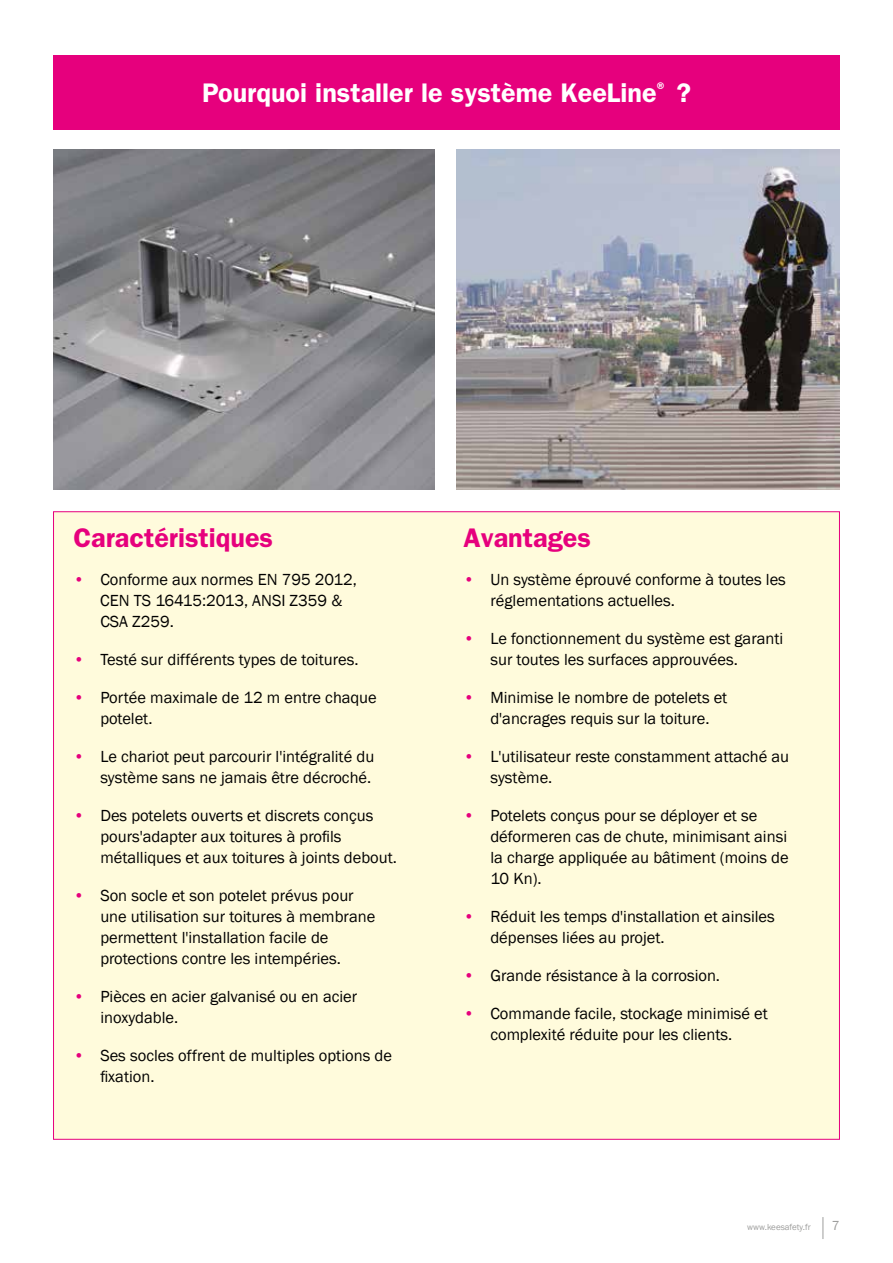
<style>
.page{position:relative;width:893px;height:1263px;background:#fff}
.page>*{position:absolute;margin:0;border:0;box-sizing:border-box;transform-origin:0 0}
.t1{font:600 27px "ITC Franklin Gothic Std";color:#fff}
.t2{font:600 27px "ITC Franklin Gothic Std";color:#e6007d}
.t3{font:16.5px/21px "Franklin Gothic";color:#000}
.t4{font:13.5px "Franklin Gothic";color:#9d9d9c}
.t5{font:9px "Franklin Gothic";color:#9d9d9c}
.s1{color:#e6007d}
</style>
<div class="page">
<svg style="left:823px;top:1217px;width:1px;height:22px"></svg>
<div style="left:53px;top:55px;width:787px;height:75px;background:#e6007d"></div>
<div style="left:53px;top:511px;width:787px;height:629px;background:#fffbdc;border:1px solid #e6007d"></div>
<img style="left:456px;top:150px;width:384px;height:340px">
<img style="left:53px;top:150px;width:381px;height:340px">
<h1 class="t1" style="left:202px;top:77px;width:490px">Pourquoi installer le système KeeLine<sup>®</sup> ?</h1>
<h1 class="t2" style="left:73px;top:522px;width:201px">Caractéristiques</h1>
<p class="t3" style="left:100px;top:569px;width:258px;text-indent:-27px"><span class="s1">•</span> Conforme aux normes EN 795 2012,<br>CEN TS 16415:2013, ANSI Z359 &amp;<br>CSA Z259.</p>
<p class="t3" style="left:73px;top:649px;width:287px"><span class="s1">•</span> Testé sur différents types de toitures.</p>
<p class="t3" style="left:100px;top:687px;width:278px;text-indent:-27px"><span class="s1">•</span> Portée maximale de 12 m entre chaque potelet.</p>
<p class="t3" style="left:73px;top:747px;width:302px;text-align:right"><span class="s1">•</span> Le chariot peut parcourir l'intégralité du système sans ne jamais être décroché.</p>
<p class="t3" style="left:100px;top:806px;width:298px;text-indent:-27px"><span class="s1">•</span> Des potelets ouverts et discrets conçus pours'adapter aux toitures à profils métalliques et aux toitures à joints debout.</p>
<p class="t3" style="left:100px;top:886px;width:276px;text-indent:-27px"><span class="s1">•</span> Son socle et son potelet prévus pour une utilisation sur toitures à membrane permettent l'installation facile de protections contre les intempéries.</p>
<p class="t3" style="left:100px;top:987px;width:258px;text-indent:-27px"><span class="s1">•</span> Pièces en acier galvanisé ou en acier inoxydable.</p>
<p class="t3" style="left:100px;top:1046px;width:293px;text-indent:-27px"><span class="s1">•</span> Ses socles offrent de multiples options de fixation.</p>
<h1 class="t2" style="left:463px;top:521px;width:129px">Avantages</h1>
<p class="t3" style="left:490px;top:569px;width:297px;text-indent:-27px"><span class="s1">•</span> Un système éprouvé conforme à toutes les réglementations actuelles.</p>
<p class="t3" style="left:490px;top:628px;width:294px;text-indent:-27px"><span class="s1">•</span> Le fonctionnement du système est garanti sur toutes les surfaces approuvées.</p>
<p class="t3" style="left:463px;top:687px;width:265px;text-align:center"><span class="s1">•</span> Minimise le nombre de potelets et d'ancrages requis sur la toiture.</p>
<p class="t3" style="left:490px;top:746px;width:300px;text-indent:-27px"><span class="s1">•</span> L'utilisateur reste constamment attaché au système.</p>
<p class="t3" style="left:490px;top:805px;width:300px;text-indent:-27px"><span class="s1">•</span> Potelets conçus pour se déployer et se déformeren cas de chute, minimisant ainsi la charge appliquée au bâtiment (moins de<br>10 Kn).</p>
<p class="t3" style="left:490px;top:906px;width:286px;text-indent:-27px"><span class="s1">•</span> Réduit les temps d'installation et ainsiles dépenses liées au projet.</p>
<p class="t3" style="left:463px;top:965px;width:258px"><span class="s1">•</span> Grande résistance à la corrosion.</p>
<p class="t3" style="left:463px;top:1003px;width:306px;text-align:center"><span class="s1">•</span> Commande facile, stockage minimisé et complexité réduite pour les clients.</p>
<p class="t5" style="left:747px;top:1221px;width:65px">www.keesafety.fr</p>
<p class="t4" style="left:832px;top:1217px;width:9px">7</p>
</div>
